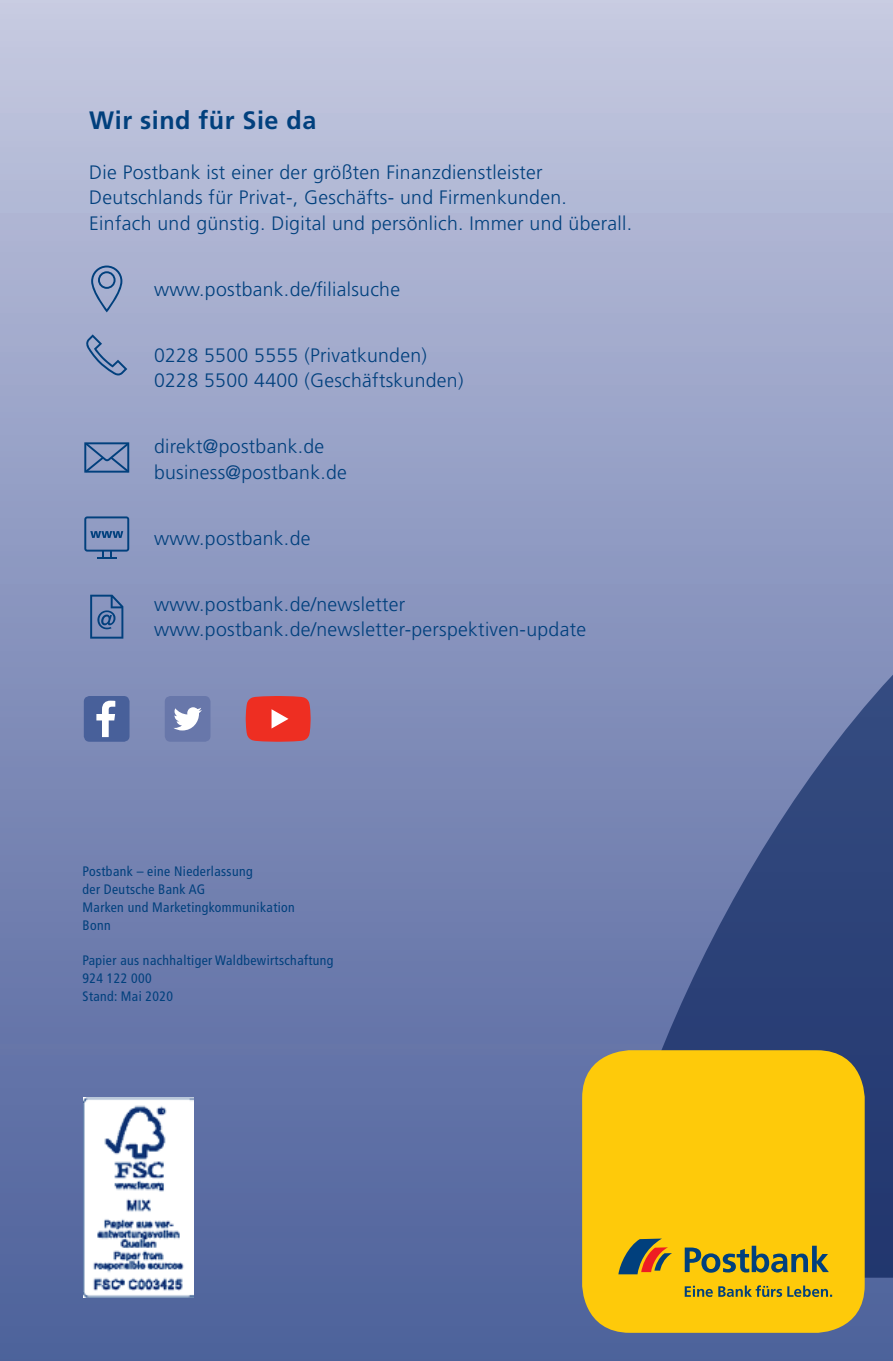
<style>
.page{position:relative;width:893px;height:1361px;background:#fff}
.page>*{position:absolute;margin:0;border:0;box-sizing:border-box;transform-origin:0 0}
.t1{font:700 25.2px "Frutiger LT Std";letter-spacing:.02em;color:#01407d}
.t2{font:300 19.5px/25.2px "Frutiger LT Std";letter-spacing:.015em;color:#01407d}
.t3{font:condensed 13.8px/17.7px "Frutiger LT Std";letter-spacing:.03em;color:#01407d}
</style>
<div class="page">
<div style="left:0;top:0;width:893px;height:1361px;background:linear-gradient(to bottom,#c2c6df,#495d98)"></div>
<svg style="left:597px;top:542px;width:296px;height:735px;background:#6171a1"></svg>
<div style="left:582px;top:1050px;width:283px;height:282px;background:#feca0a;border-radius:48px"></div>
<svg style="left:685px;top:1285px;width:147px;height:12px"></svg>
<svg style="left:685px;top:1245px;width:144px;height:27px"></svg>
<svg style="left:618px;top:1238px;width:54px;height:36px"></svg>
<svg style="left:84px;top:442px;width:45px;height:31px"></svg>
<svg style="left:91px;top:265px;width:31px;height:47px"></svg>
<hr style="left:97px;top:557px;width:20px;height:2px;background:#01407d">
<svg style="left:84px;top:516px;width:45px;height:42px;background:#6c84b1"></svg>
<svg style="left:90px;top:595px;width:33px;height:43px"></svg>
<svg style="left:85px;top:334px;width:42px;height:41px;background:#8a9ac0"></svg>
<img style="left:84px;top:1097px;width:110px;height:201px">
<div style="left:165px;top:696px;width:45px;height:46px;background:#6877aa;border-radius:6px"></div>
<svg style="left:174px;top:707px;width:28px;height:23px"></svg>
<div style="left:84px;top:696px;width:46px;height:46px;background:#48609a;border-radius:6px"></div>
<svg style="left:96px;top:700px;width:19px;height:37px"></svg>
<svg style="left:246px;top:696px;width:65px;height:46px;background:#e73f38"></svg>
<p class="t1" style="left:89px;top:105px;width:229px">Wir sind für Sie da</p>
<p class="t2" style="left:89px;top:160px;width:544px">Die Postbank ist einer der größten Finanzdienstleister<br>Deutschlands für Privat-, Geschäfts- und Firmenkunden.<br>Einfach und günstig. Digital und persönlich. Immer und überall.</p>
<p class="t2" style="left:154px;top:277px;width:247px">www.postbank.de/filialsuche</p>
<p class="t2" style="left:154px;top:343px;width:311px">0228 5500 5555 (Privatkunden)<br>0228 5500 4400 (Geschäftskunden)</p>
<p class="t2" style="left:154px;top:434px;width:194px">direkt@postbank.de business@postbank.de</p>
<p class="t2" style="left:154px;top:525px;width:158px">www.postbank.de</p>
<p class="t2" style="left:154px;top:591px;width:434px">www.postbank.de/newsletter www.postbank.de/newsletter-perspektiven-update</p>
<p class="t3" style="left:83px;top:862px;width:214px">Postbank – eine Niederlassung<br>der Deutsche Bank AG<br>Marken und Marketingkommunikation<br>Bonn</p>
<p class="t3" style="left:83px;top:952px;width:252px">Papier aus nachhaltiger Waldbewirtschaftung<br>924 122 000<br>Stand: Mai 2020</p>
</div>
